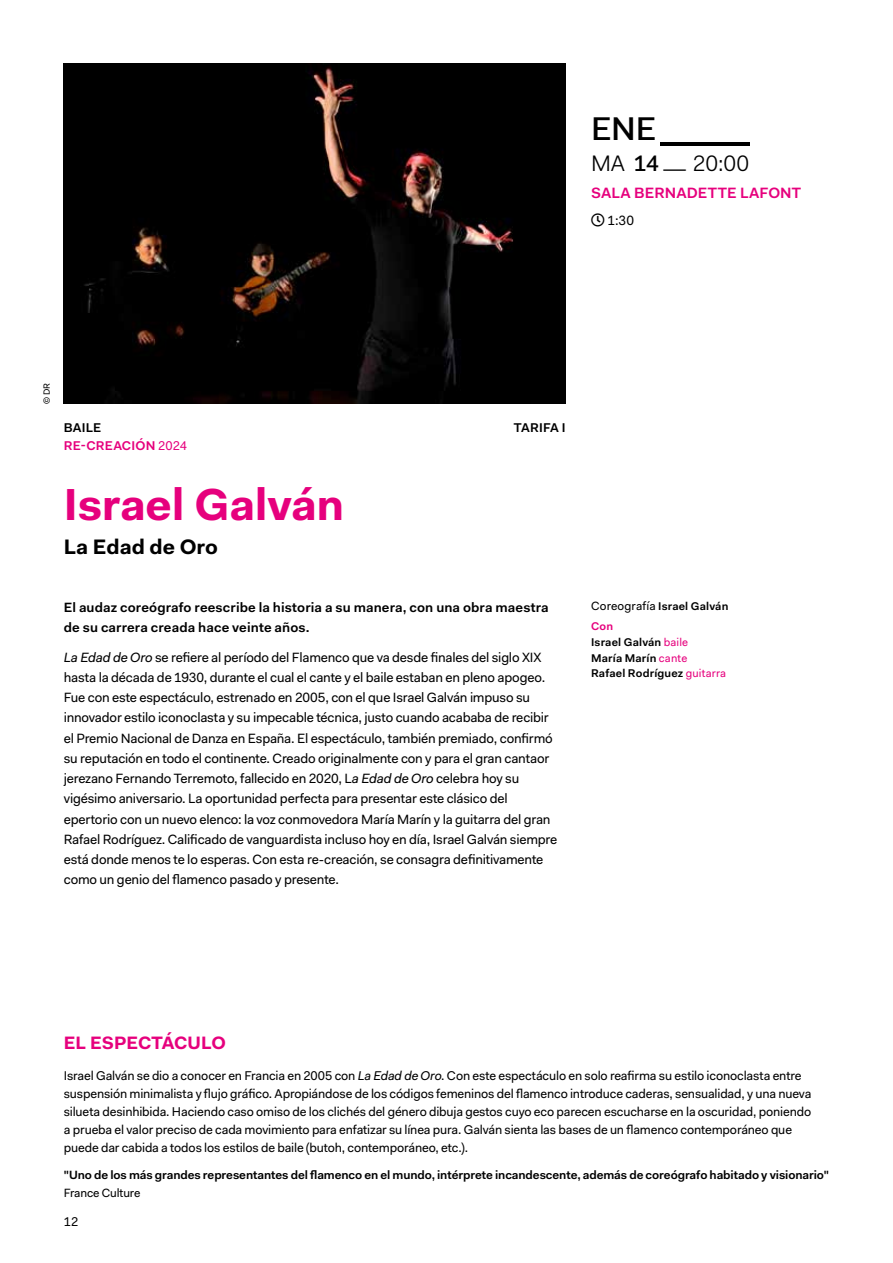
<style>
.page{position:relative;width:893px;height:1263px;background:#fff}
.page>*{position:absolute;margin:0;border:0;box-sizing:border-box;transform-origin:0 0}
.t1{font:700 45px "Fakt Pro";letter-spacing:-.005em;color:#e6007d}
.t2{font:500 33px "Fakt Pro";color:#000}
.t3{font:22.5px "Fakt Pro Blond";color:#000}
.t4{font:700 21px "Fakt Pro";color:#000}
.t5{font:700 18px "Fakt Pro";letter-spacing:-.005em;color:#e6007d}
.t6{font:600 15px "Fakt Pro";letter-spacing:.01em;color:#e6007d}
.t7{font:13.5px/20.2px "Fakt Pro";letter-spacing:-.01em;color:#000}
.t8{font:600 13.5px/20.2px "Fakt Pro";letter-spacing:.01em;color:#000}
.t9{font:12.75px/18px "Fakt Pro";letter-spacing:-.01em;color:#000}
.t10{font:600 12.75px/18px "Fakt Pro";letter-spacing:.015em;color:#e6007d}
.t11{font:600 12.75px "Fakt Pro";letter-spacing:.01em;color:#000}
.t12{font:600 12px "Fakt Pro";letter-spacing:-.005em;color:#000}
.t13{font:12px "Fakt Pro";letter-spacing:-.01em;color:#000}
.t14{font:600 11.25px/15.8px "Fakt Pro";letter-spacing:.015em;color:#000}
.t15{font:9px "Fakt Pro";color:#000}
.s1{font-size:40.5px}
.s2{font-family:"Fakt Pro";font-weight:500}
.s3{color:#000}
.s4{font-weight:400}
.s5{font-style:italic}
.s6{font-weight:400;font-size:12px}
.s7{color:#e6007d}
.s8{font-weight:400;color:#e6007d}
</style>
<div class="page">
<img style="left:64px;top:64px;width:502px;height:340px">
<h2 class="t2" style="left:591px;top:106px;width:160px">ENE<span class="s1">_</span></h2>
<h3 class="t3" style="left:591px;top:148px;width:160px">MA <span class="s2">14</span> _ 20:00</h3>
<p class="t6" style="left:591px;top:183px;width:211px">SALA BERNADETTE LAFONT</p>
<p class="t7" style="left:607px;top:210px;width:28px">1:30</p>
<p class="t15" style="left:41px;top:404px;width:23px;rotate:-90deg">© DR</p>
<p class="t10" style="left:64px;top:419px;width:125px"><span class="s3">BAILE<br></span>RE-CREACIÓN <span class="s4">2024</span></p>
<p class="t11" style="left:514px;top:419px;width:53px">TARIFA I</p>
<h1 class="t1" style="left:64px;top:474px;width:282px">Israel Galván</h1>
<h3 class="t4" style="left:64px;top:532px;width:156px">La Edad de Oro</h3>
<p class="t8" style="left:64px;top:597px;width:486px">El audaz coreógrafo reescribe la historia a su manera, con una obra maestra de su carrera creada hace veinte años.</p>
<p class="t7" style="left:64px;top:647px;width:495px"><span class="s5">La Edad de Oro</span> se refiere al período del Flamenco que va desde finales del siglo XIX hasta la década de 1930, durante el cual el cante y el baile estaban en pleno apogeo.<br>Fue con este espectáculo, estrenado en 2005, con el que Israel Galván impuso su innovador estilo iconoclasta y su impecable técnica, justo cuando acababa de recibir el Premio Nacional de Danza en España. El espectáculo, también premiado, confirmó su reputación en todo el continente. Creado originalmente con y para el gran cantaor jerezano Fernando Terremoto, fallecido en 2020, L<span class="s5">a Edad de Oro</span> celebra hoy su vigésimo aniversario. La oportunidad perfecta para presentar este clásico del epertorio con un nuevo elenco: la voz conmovedora María Marín y la guitarra del gran Rafael Rodríguez. Calificado de vanguardista incluso hoy en día, Israel Galván siempre está donde menos te lo esperas. Con esta re-creación, se consagra definitivamente como un genio del flamenco pasado y presente.</p>
<p class="t14" style="left:591px;top:596px;width:139px;line-height:20.2px"><span class="s6">Coreografía</span> Israel Galván<br><span class="s7">Con</span></p>
<p class="t14" style="left:591px;top:634px;width:137px">Israel Galván <span class="s8">baile<br></span>María Marín <span class="s8">cante<br></span>Rafael Rodríguez <span class="s8">guitarra</span></p>
<h3 class="t5" style="left:64px;top:1030px;width:164px">EL ESPECTÁCULO</h3>
<p class="t9" style="left:64px;top:1067px;width:749px">Israel Galván se dio a conocer en Francia en 2005 con <span class="s5">La Edad de Oro</span>. Con este espectáculo en solo reafirma su estilo iconoclasta entre suspensión minimalista y flujo gráfico. Apropiándose de los códigos femeninos del flamenco introduce caderas, sensualidad, y una nueva silueta desinhibida. Haciendo caso omiso de los clichés del género dibuja gestos cuyo eco parecen escucharse en la oscuridad, poniendo a prueba el valor preciso de cada movimiento para enfatizar su línea pura. Galván sienta las bases de un flamenco contemporáneo que puede dar cabida a todos los estilos de baile (butoh, contemporáneo, etc.).</p>
<p class="t12" style="left:64px;top:1167px;width:766px">"Uno de los más grandes representantes del flamenco en el mundo, intérprete incandescente, además de coreógrafo habitado y visionario"</p>
<p class="t13" style="left:64px;top:1185px;width:78px">France Culture</p>
<p class="t9" style="left:64px;top:1213px;width:16px">12</p>
</div>
